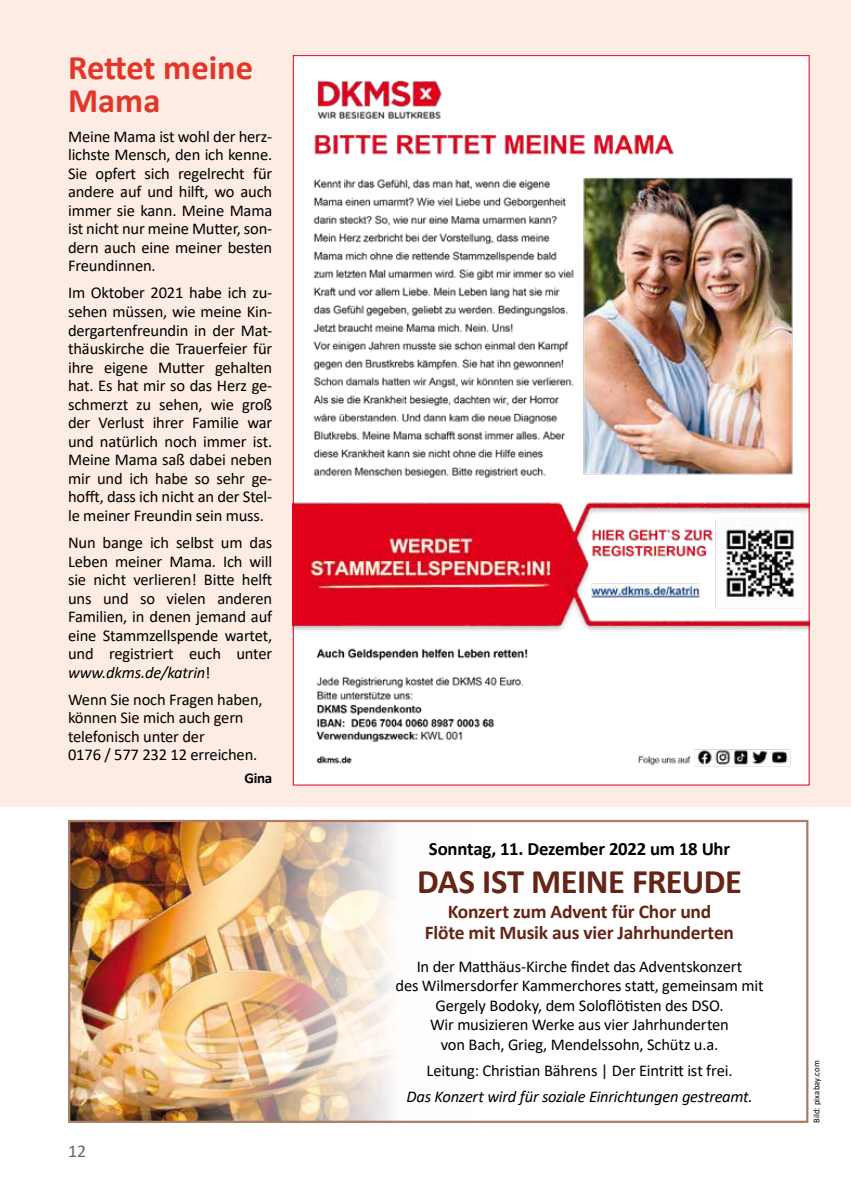
<style>
.page{position:relative;width:851px;height:1191px;background:#fff}
.page>*{position:absolute;margin:0;border:0;box-sizing:border-box;transform-origin:0 0}
.t1{font:700 34.5px "Calibri";letter-spacing:-.015em;color:#652415}
.t2{font:700 34.5px/33px "Calibri";color:#e23629}
.t3{font:700 19.5px/21px "Calibri";letter-spacing:-.015em;color:#652415;text-align:center}
.t4{font:700 18.75px "Calibri";letter-spacing:-.015em;color:#000}
.t5{font:18px "Calibri";color:#646567}
.t6{font:16.5px/18.6px "Calibri";letter-spacing:-.01em;color:#000;text-align:justify}
.t7{font:italic 16.5px "Calibri";letter-spacing:-.015em;color:#000}
.t8{font:700 15px "Calibri";color:#000}
.t9{font:9px "Calibri";letter-spacing:.02em;color:#000;scale:.95 1}
.s1{font-style:italic}
</style>
<div class="page">
<div style="left:0;top:0;width:850px;height:806px;background:#fdece4"></div>
<img style="left:295px;top:57px;width:512px;height:726px">
<img style="left:71px;top:823px;width:321px;height:297px">
<div style="left:68px;top:820px;width:740px;height:303px;border:2px solid #a97d66"></div>
<h1 class="t2" style="left:68px;top:51px;width:186px">Rettet meine<br>Mama</h1>
<p class="t6" style="left:68px;top:126px;width:206px">Meine Mama ist wohl der herz&shy;lichste Mensch, den ich kenne.<br>Sie opfert sich regelrecht für andere auf und hilft, wo auch immer sie kann. Meine Mama ist nicht nur meine Mutter, son&shy;dern auch eine meiner besten Freundinnen.</p>
<p class="t6" style="left:68px;top:283px;width:206px">Im Oktober 2021 habe ich zu&shy;sehen müssen, wie meine Kin&shy;dergartenfreundin in der Mat&shy;thäuskirche die Trauerfeier für ihre eigene Mutter gehalten hat. Es hat mir so das Herz ge&shy;schmerzt zu sehen, wie groß der Verlust ihrer Familie war und natürlich noch immer ist.<br>Meine Mama saß dabei neben mir und ich habe so sehr ge&shy;hofft, dass ich nicht an der Stel&shy;le meiner Freundin sein muss.</p>
<p class="t6" style="left:68px;top:533px;width:206px">Nun bange ich selbst um das Leben meiner Mama. Ich will sie nicht verlieren! Bitte helft uns und so vielen anderen Familien, in denen jemand auf eine Stammzellspende wartet, und registriert euch unter <span class="s1">www.dkms.de/katrin</span>!</p>
<p class="t6" style="left:68px;top:689px;width:196px;text-align:left">Wenn Sie noch Fragen haben, können Sie mich auch gern telefonisch unter der<br>0176 / 577 232 12 erreichen.</p>
<p class="t8" style="left:244px;top:767px;width:29px">Gina</p>
<p class="t5" style="left:68px;top:1138px;width:20px">12</p>
<p class="t4" style="left:429px;top:835px;width:302px">Sonntag, 11. Dezember 2022 um 18 Uhr</p>
<h1 class="t1" style="left:417px;top:857px;width:326px">DAS IST MEINE FREUDE</h1>
<p class="t3" style="left:425px;top:901px;width:310px">Konzert zum Advent für Chor und<br>Flöte mit Musik aus vier Jahrhunderten</p>
<p class="t6" style="left:395px;top:956px;width:369px;line-height:19.5px;text-align:center">In der Matthäus-Kirche findet das Adventskonzert<br>des Wilmersdorfer Kammerchores statt, gemeinsam mit Gergely Bodoky, dem Soloflötisten des DSO.<br>Wir musizieren Werke aus vier Jahrhunderten<br>von Bach, Grieg, Mendelssohn, Schütz u.a.</p>
<p class="t6" style="left:426px;top:1060px;width:307px">Leitung: Christian Bährens | Der Eintritt ist frei.</p>
<p class="t7" style="left:406px;top:1084px;width:348px">Das Konzert wird für soziale Einrichtungen gestreamt.</p>
<p class="t9" style="left:810px;top:1123px;width:68px;rotate:-90deg">Bild: pixabay.com</p>
</div>
